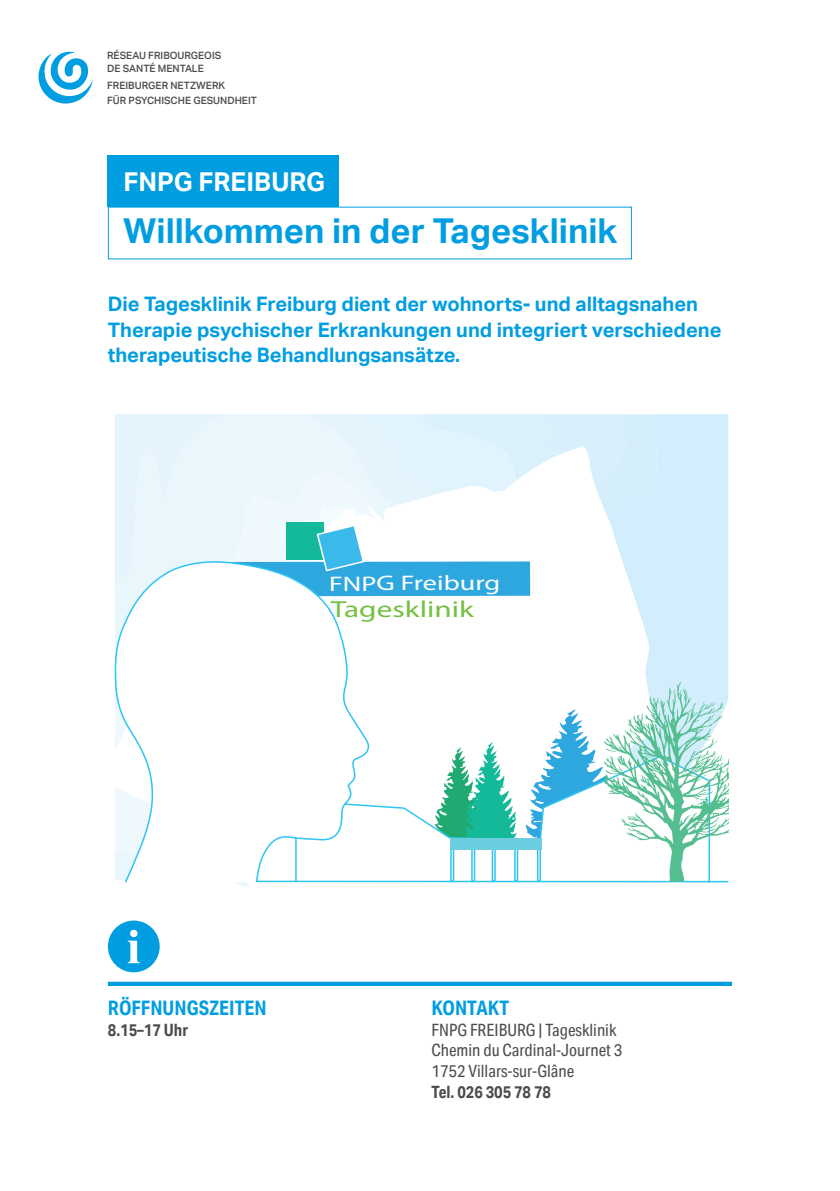
<style>
.page{position:relative;width:840px;height:1191px;background:#fff}
.page>*{position:absolute;margin:0;border:0;box-sizing:border-box;transform-origin:0 0}
.t1{font:700 34.2px "Aktiv Grotesk";color:#009ee1}
.t2{font:700 26px "Aktiv Grotesk";color:#fff}
.t3{font:23.2px "Myriad Pro";color:#75c043;scale:1.34 1}
.t4{font:21px "Myriad Pro";letter-spacing:-.005em;color:#fff;scale:1.34 1}
.t5{font:700 20px/25.8px "Aktiv Grotesk";color:#009ee1}
.t6{font:700 20px "Aktiv Grotesk Cd";color:#009ee1}
.t7{font:17px/20.8px "Aktiv Grotesk Cd";color:#4b4c4d}
.t8{font:700 17px "Aktiv Grotesk Cd";color:#4b4c4d}
.t9{font:500 10.2px "Aktiv Grotesk";color:#4b4c4d}
</style>
<div class="page">
<div style="left:108px;top:155px;width:231px;height:52px;background:#009ee1"></div>
<div style="left:108px;top:981px;width:623px;height:5px;background:#009ee1"></div>
<div style="left:108px;top:920px;width:52px;height:52px;background:#009ee1;border-radius:50%"></div>
<svg style="left:128px;top:929px;width:12px;height:34px"></svg>
<div style="left:115px;top:414px;width:135px;height:473px;background:#e5f4fc"></div>
<div style="left:115px;top:472px;width:115px;height:88px;background:#e9f6fc"></div>
<svg style="left:115px;top:560px;width:613px;height:324px"></svg>
<svg style="left:230px;top:414px;width:498px;height:468px"></svg>
<svg style="left:38px;top:51px;width:55px;height:53px"></svg>
<p class="t9" style="left:107px;top:49px;width:116px">RÉSEAU FRIBOURGEOIS</p>
<p class="t9" style="left:107px;top:80px;width:119px">FREIBURGER NETZWERK</p>
<p class="t9" style="left:107px;top:62px;width:98px">DE SANTÉ MENTALE</p>
<p class="t9" style="left:107px;top:94px;width:151px">FÜR PSYCHISCHE GESUNDHEIT</p>
<h2 class="t2" style="left:123px;top:167px;width:203px">FNPG FREIBURG</h2>
<h1 class="t1" style="left:123px;top:211px;width:495px">Willkommen in der Tagesklinik</h1>
<p class="t5" style="left:108px;top:291px;width:614px">Die Tagesklinik Freiburg dient der wohnorts- und alltagsnahen<br>Therapie psychischer Erkrankungen und integriert verschiedene therapeutische Behandlungsansätze.</p>
<p class="t4" style="left:329px;top:570px;width:129px">FNPG Freiburg</p>
<p class="t3" style="left:330px;top:595px;width:108px">Tagesklinik</p>
<p class="t6" style="left:108px;top:995px;width:160px">RÖFFNUNGSZEITEN</p>
<p class="t8" style="left:108px;top:1019px;width:82px">8.15–17 Uhr</p>
<p class="t6" style="left:431px;top:995px;width:79px">KONTAKT</p>
<p class="t7" style="left:431px;top:1019px;width:192px">FNPG FREIBURG | Tagesklinik<br>Chemin du Cardinal-Journet 3<br>1752 Villars-sur-Glâne</p>
<p class="t8" style="left:431px;top:1081px;width:121px">Tel. 026 305 78 78</p>
</div>
